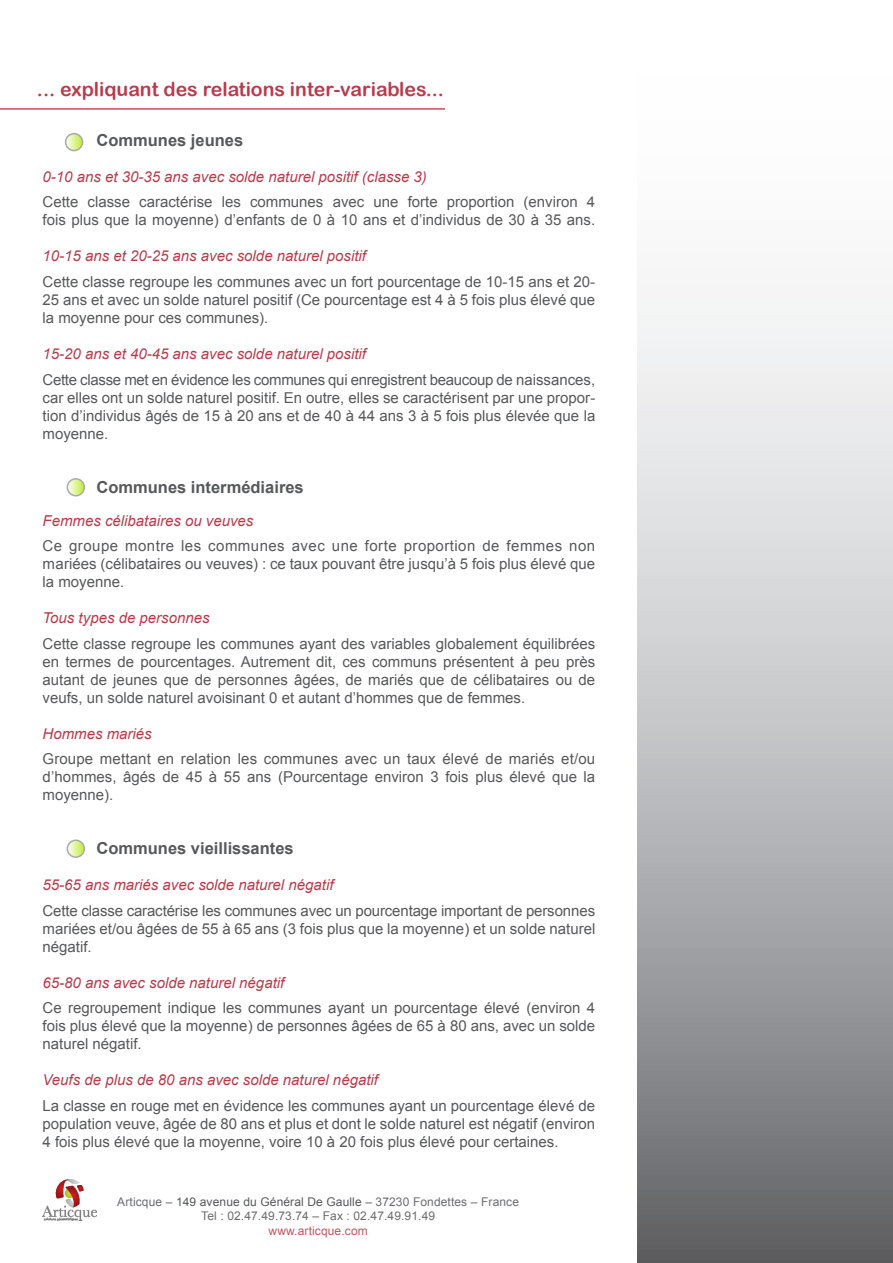
<style>
.page{position:relative;width:893px;height:1263px;background:#fff}
.page>*{position:absolute;margin:0;border:0;box-sizing:border-box;transform-origin:0 0}
.Titre{font:19.5px "Arial Rounded MT Bold";color:#b93c4c}
.Texte_global{font:700 16.5px "Arial";color:#57585a}
.Texte_global-2{font:15px/18px "Arial";color:#57585a;text-align:justify}
.Texte_global-3{font:italic 15px "Arial";color:#b93c4c}
.t1{font:12px/14.4px "Arial";letter-spacing:.01em;color:#6c6d70;text-align:center}
.t2{font:12px "Arial";letter-spacing:.01em;color:#c25462}
.s1{color:#57585a}
</style>
<div class="page">
<img style="left:43px;top:1180px;width:54px;height:40px">
<svg style="left:638px;top:299px;width:255px;height:964px;background:#b5b6b9"></svg>
<svg style="left:67px;top:479px;width:17px;height:17px"></svg>
<div style="left:67px;top:478px;width:18px;height:18px;border:2px solid #a8a9ad;border-radius:50%"></div>
<svg style="left:67px;top:840px;width:17px;height:17px"></svg>
<div style="left:67px;top:839px;width:18px;height:19px;border:2px solid #a8a9ad;border-radius:50%"></div>
<svg style="left:66px;top:134px;width:17px;height:17px"></svg>
<div style="left:65px;top:133px;width:18px;height:18px;border:2px solid #a8a9ad;border-radius:50%"></div>
<hr style="left:0;top:108px;width:445px;height:1px;background:#bd0f27">
<p class="Titre" style="left:37px;top:78px;width:409px">... expliquant des relations inter-variables...</p>
<p class="Texte_global" style="left:97px;top:129px;width:148px">Communes jeunes</p>
<p class="Texte_global-3" style="left:43px;top:167px;width:386px">0-10 ans et 30-35 ans avec solde naturel positif (classe 3)</p>
<p class="Texte_global-2" style="left:43px;top:193px;width:554px">Cette classe caractérise les communes avec une forte proportion (environ 4 fois plus que la moyenne) d’enfants de 0 à 10 ans et d’individus de 30 à 35 ans.</p>
<p class="Texte_global-3" style="left:43px;top:246px;width:325px">10-15 ans et 20-25 ans avec solde naturel positif</p>
<p class="Texte_global-2" style="left:43px;top:273px;width:554px">Cette classe regroupe les communes avec un fort pourcentage de 10-15 ans et 20- 25 ans et avec un solde naturel positif (Ce pourcentage est 4 à 5 fois plus élevé que la moyenne pour ces communes).</p>
<p class="Texte_global-3" style="left:43px;top:344px;width:325px">15-20 ans et 40-45 ans avec solde naturel positif</p>
<p class="Texte_global-2" style="left:43px;top:370px;width:554px">Cette classe met en évidence les communes qui enregistrent beaucoup de naissances, car elles ont un solde naturel positif. En outre, elles se caractérisent par une propor&shy;tion d’individus âgés de 15 à 20 ans et de 40 à 44 ans 3 à 5 fois plus élevée que la moyenne.</p>
<p class="Texte_global" style="left:97px;top:476px;width:209px">Communes intermédiaires</p>
<p class="Texte_global-3" style="left:43px;top:510px;width:212px">Femmes célibataires ou veuves</p>
<p class="Texte_global-2" style="left:43px;top:537px;width:554px">Ce groupe montre les communes avec une forte proportion de femmes non mariées (célibataires ou veuves) : ce taux pouvant être jusqu’à 5 fois plus élevé que la moyenne.</p>
<p class="Texte_global-3" style="left:43px;top:608px;width:169px">Tous types de personnes</p>
<p class="Texte_global-2" style="left:43px;top:634px;width:554px">Cette classe regroupe les communes ayant des variables globalement équilibrées en termes de pourcentages. Autrement dit, ces communs présentent à peu près autant de jeunes que de personnes âgées, de mariés que de célibataires ou de veufs, un solde naturel avoisinant 0 et autant d’hommes que de femmes.</p>
<p class="Texte_global-3" style="left:43px;top:723px;width:111px">Hommes mariés</p>
<p class="Texte_global-2" style="left:43px;top:750px;width:554px">Groupe mettant en relation les communes avec un taux élevé de mariés et/ou d’hommes, âgés de 45 à 55 ans (Pourcentage environ 3 fois plus élevé que la moyenne).</p>
<p class="Texte_global" style="left:97px;top:837px;width:199px">Communes vieillissantes</p>
<p class="Texte_global-3" style="left:43px;top:875px;width:292px">55-65 ans mariés avec solde naturel négatif</p>
<p class="Texte_global-2" style="left:43px;top:901px;width:554px">Cette classe caractérise les communes avec un pourcentage important de personnes mariées et/ou âgées de 55 à 65 ans (3 fois plus que la moyenne) et un solde naturel négatif.</p>
<p class="Texte_global-3" style="left:43px;top:972px;width:243px">65-80 ans avec solde naturel négatif</p>
<p class="Texte_global-2" style="left:43px;top:999px;width:554px">Ce regroupement indique les communes ayant un pourcentage élevé (environ 4 fois plus élevé que la moyenne) de personnes âgées de 65 à 80 ans, avec un solde naturel négatif.</p>
<p class="Texte_global-3" style="left:43px;top:1070px;width:337px">Veufs de plus de 80 ans avec solde naturel négatif</p>
<p class="Texte_global-2" style="left:43px;top:1096px;width:554px">La classe en rouge met en évidence les communes ayant un pourcentage élevé de population veuve, âgée de 80 ans et plus et dont le solde naturel est négatif (environ 4 fois plus élevé que la moyenne, voire 10 à 20 fois plus élevé pour certaines.</p>
<p class="t1" style="left:117px;top:1194px;width:403px">Articque – <span class="s1">149 avenue du Général De Gaulle</span> – 37230 Fondettes – France<br>Tel : 02.47.49.73.74 – Fax : 02.47.49.91.49</p>
<p class="t2" style="left:269px;top:1222px;width:101px">www.articque.com</p>
</div>
